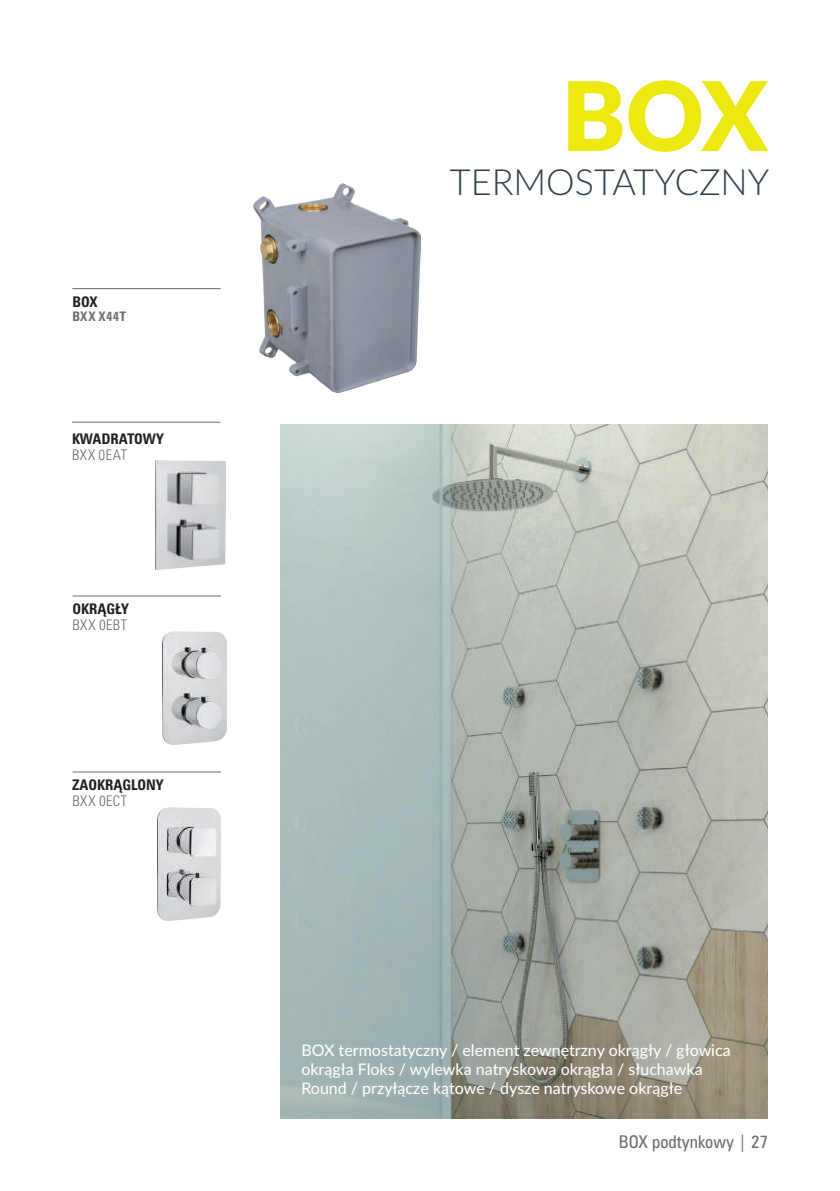
<style>
.page{position:relative;width:840px;height:1191px;background:#fff}
.page>*{position:absolute;margin:0;border:0;box-sizing:border-box;transform-origin:0 0}
.t1{font:900 96px "Lato";color:#ece810}
.t2{font:300 36px "Lato";color:#313f4d}
.t3{font:500 16px/19.2px "Lato";color:#fff}
.t4{font:16px "Zurich Cn PL";color:#6c6d70}
.t5{font:700 13.4px "Zurich Cn PL";color:#231f20}
.t6{font:13.4px "Zurich Lt Cn PL";letter-spacing:.03em;color:#6c6d70}
.t7{font:700 12px "Zurich Cn PL";letter-spacing:.02em;color:#6c6d70}
</style>
<div class="page">
<img style="left:280px;top:425px;width:487px;height:694px">
<img style="left:253px;top:184px;width:167px;height:208px">
<img style="left:156px;top:460px;width:69px;height:110px">
<img style="left:162px;top:631px;width:64px;height:114px">
<hr style="left:72px;top:595px;width:149px;height:1px;background:#6c6d70">
<hr style="left:72px;top:771px;width:149px;height:1px;background:#6c6d70">
<hr style="left:72px;top:288px;width:148px;height:1px;background:#6c6d70">
<img style="left:157px;top:807px;width:64px;height:114px">
<hr style="left:72px;top:422px;width:148px;height:1px;background:#6c6d70">
<p class="t5" style="left:72px;top:293px;width:27px">BOX</p>
<p class="t7" style="left:72px;top:308px;width:55px">BXX X44T</p>
<p class="t5" style="left:72px;top:429px;width:93px">KWADRATOWY</p>
<p class="t6" style="left:72px;top:445px;width:49px">BXX 0EAT</p>
<p class="t5" style="left:72px;top:600px;width:58px">OKRĄGŁY</p>
<p class="t6" style="left:72px;top:616px;width:56px">BXX 0EBT</p>
<p class="t5" style="left:72px;top:776px;width:92px">ZAOKRĄGLONY</p>
<p class="t6" style="left:72px;top:792px;width:56px">BXX 0ECT</p>
<h1 class="t1" style="left:561px;top:44px;width:208px">BOX</h1>
<h2 class="t2" style="left:449px;top:157px;width:320px">TERMOSTATYCZNY</h2>
<p class="t3" style="left:301px;top:1039px;width:430px">box termostatyczny / element zewnętrzny okrągły / głowica okrągła Floks / wylewka natryskowa okrągła / słuchawka<br>Round / przyłącze kątowe / dysze natryskowe okrągłe</p>
<p class="t4" style="left:618px;top:1131px;width:150px">BOX podtynkowy | 27</p>
</div>
